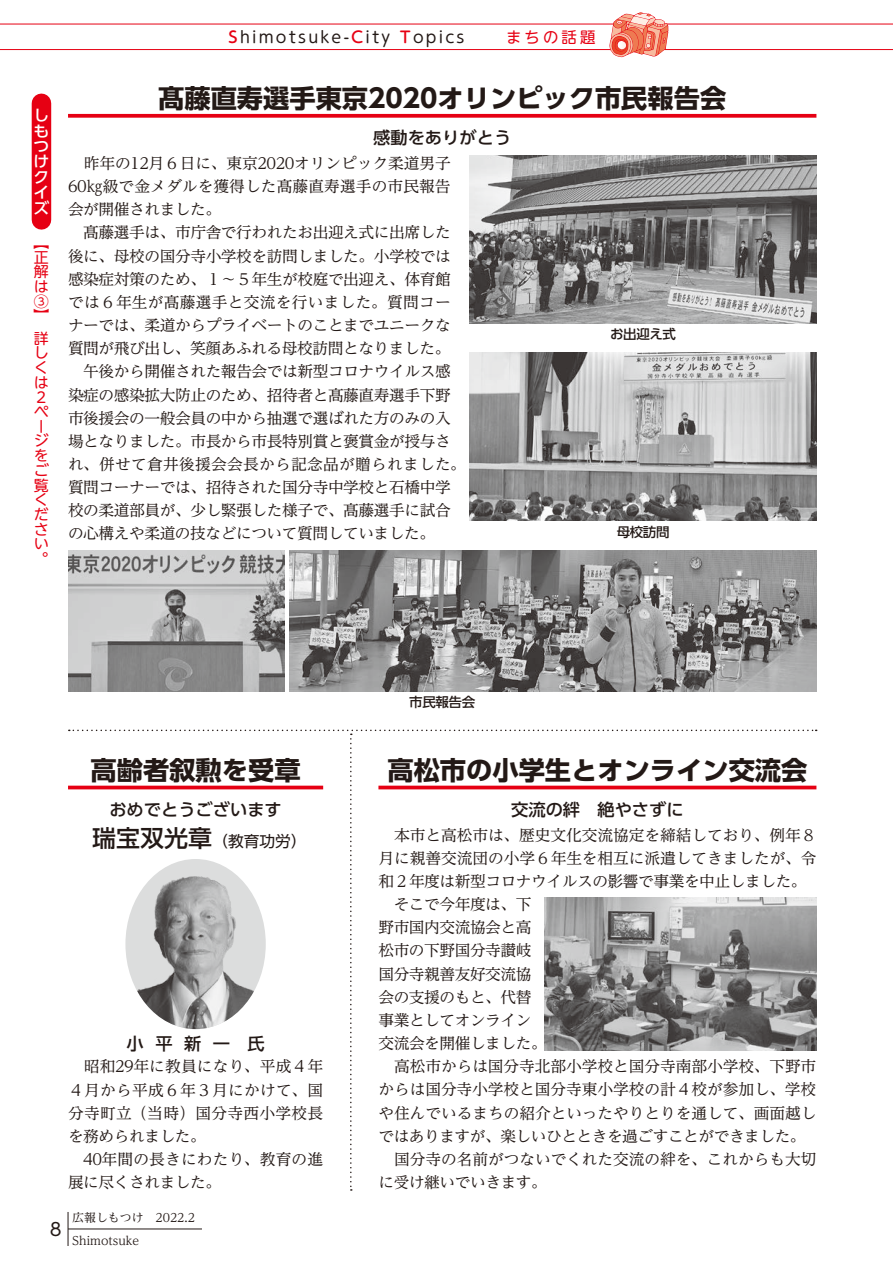
<style>
.page{position:relative;width:893px;height:1263px;background:#fff}
.page>*{position:absolute;margin:0;border:0;box-sizing:border-box;transform-origin:0 0}
.t1{font:700 25.65px "UD Shin Go Pr 6 N";color:#231916}
.t2{font:17.7px "UD Shin Go Pr 6 N";color:#231916}
.t3{font:500 16.95px "UD Shin Go Pr 6 N";color:#231916}
.t4{font:15.75px "UD Shin M Go Pr 6 N";letter-spacing:.14em;color:#231916}
.t5{font:15.45px/23.1px "UD Reimin Pr 6 N";letter-spacing:-.03em;color:#231916}
.t6{font:15.45px/23.1px "UD Reimin Pr 6 N";letter-spacing:-.005em;color:#231916}
.t7{font:15.45px/23.1px "UD Reimin Pr 6 N";letter-spacing:.01em;color:#231916}
.t8{font:15.45px "UD Shin Go Pr 6 N";color:#231916}
.t9{font:500 15.45px/15.5px "UD Shin Go Pr 6 N";color:#fff}
.t10{font:15.45px "UD Shin M Go Pr 6 N";letter-spacing:.2em;color:#e60013}
.t11{font:14.7px/14.7px "UD Shin M Go Pr 6 N";color:#e60013;text-align:justify}
.t12{font:500 13.2px "UD Shin Go Pr 6 N";letter-spacing:-.03em;color:#231916}
.t13{font:11.7px/22.2px "UD Reimin Pr 6 N";color:#231916}
.s1{font-weight:500;color:#e60013}
.s2{font-weight:500;font-size:23.55px}
</style>
<div class="page">
<hr style="left:0;top:49px;width:893px;height:1px;background:#e60013">
<hr style="left:0;top:24px;width:893px;height:1px;background:#e60013">
<svg style="left:609px;top:12px;width:59px;height:45px"></svg>
<div style="left:32px;top:103px;width:19px;height:117px;background:#e60013"></div>
<hr style="left:68px;top:786px;width:255px;height:3px;background:#e60013">
<img style="left:470px;top:353px;width:346px;height:168px">
<img style="left:68px;top:551px;width:217px;height:140px">
<img style="left:289px;top:551px;width:527px;height:140px">
<svg style="left:68px;top:114px;width:748px;height:4px;background:#e81425"></svg>
<svg style="left:69px;top:730px;width:748px;height:461px"></svg>
<img style="left:544px;top:897px;width:272px;height:153px">
<div style="left:125px;top:859px;width:141px;height:170px;background:#dcdddd;border-radius:50%"></div>
<img style="left:125px;top:874px;width:141px;height:155px">
<img style="left:470px;top:155px;width:346px;height:168px">
<hr style="left:68px;top:1212px;width:1px;height:34px;background:#231916">
<hr style="left:68px;top:1229px;width:134px;height:1px;background:#231916">
<p class="t9" style="left:34px;top:107px;width:17px">しもつけクイズ</p>
<p class="t11" style="left:34px;top:234px;width:16px">【正解は③】</p>
<p class="t11" style="left:34px;top:330px;width:17px;text-align:left">詳しくは<br>２ページをご覧ください。</p>
<p class="t4" style="left:229px;top:24px;width:237px"><span class="s1">S</span>himotsuke-<span class="s1">C</span>ity <span class="s1">T</span>opics</p>
<p class="t10" style="left:506px;top:24px;width:91px">まちの話題</p>
<h1 class="t1" style="left:158px;top:77px;width:570px">髙藤直寿選手東京2020オリンピック市民報告会</h1>
<p class="t3" style="left:373px;top:124px;width:139px">感動をありがとう</p>
<p class="t5" style="left:68px;top:151px;width:400px">　昨年の12月６日に、東京2020オリンピック柔道男子<br>60㎏級で金メダルを獲得した髙藤直寿選手の市民報告会が開催されました。<br>　髙藤選手は、市庁舎で行われたお出迎え式に出席した後に、母校の国分寺小学校を訪問しました。小学校では感染症対策のため、１～５年生が校庭で出迎え、体育館では６年生が髙藤選手と交流を行いました。質問コーナーでは、柔道からプライベートのことまでユニークな質問が飛び出し、笑顔あふれる母校訪問となりました。　午後から開催された報告会では新型コロナウイルス感染症の感染拡大防止のため、招待者と髙藤直寿選手下野市後援会の一般会員の中から抽選で選ばれた方のみの入場となりました。市長から市長特別賞と褒賞金が授与され、併せて倉井後援会会長から記念品が贈られました。質問コーナーでは、招待された国分寺中学校と石橋中学校の柔道部員が、少し緊張した様子で、髙藤選手に試合の心構えや柔道の技などについて質問していました。</p>
<p class="t12" style="left:610px;top:323px;width:67px">お出迎え式</p>
<p class="t12" style="left:617px;top:521px;width:54px">母校訪問</p>
<h1 class="t1" style="left:91px;top:749px;width:211px">高齢者叙勲を受章</h1>
<p class="t3" style="left:109px;top:796px;width:174px">おめでとうございます</p>
<p class="t8" style="left:92px;top:829px;width:216px"><span class="s2">瑞宝双光章</span>（教育功労）</p>
<p class="t3" style="left:127px;top:1029px;width:139px">小 平 新 一　氏</p>
<p class="t7" style="left:68px;top:1054px;width:257px">　昭和29年に教員になり、平成４年<br>４月から平成６年３月にかけて、国分寺町立（当時）国分寺西小学校長を務められました。<br>　40年間の長きにわたり、教育の進展に尽くされました。</p>
<p class="t12" style="left:409px;top:691px;width:67px">市民報告会</p>
<h1 class="t1" style="left:387px;top:749px;width:421px">高松市の小学生とオンライン交流会</h1>
<p class="t3" style="left:511px;top:796px;width:174px">交流の絆　絶やさずに</p>
<p class="t6" style="left:378px;top:823px;width:440px">　本市と高松市は、歴史文化交流協定を締結しており、例年８月に親善交流団の小学６年生を相互に派遣してきましたが、令和２年度は新型コロナウイルスの影響で事業を中止しました。　そこで今年度は、下<br>野市国内交流協会と高<br>松市の下野国分寺讃岐<br>国分寺親善友好交流協<br>会の支援のもと、代替<br>事業としてオンライン<br>交流会を開催しました。<br>　高松市からは国分寺北部小学校と国分寺南部小学校、下野市からは国分寺小学校と国分寺東小学校の計４校が参加し、学校や住んでいるまちの紹介といったやりとりを通して、画面越しではありますが、楽しいひとときを過ごすことができました。　国分寺の名前がつないでくれた交流の絆を、これからも大切に受け継いでいきます。</p>
<p class="t2" style="left:50px;top:1214px;width:13px">8</p>
<p class="t13" style="left:72px;top:1206px;width:124px">広報しもつけ　2022.2<br>Shimotsuke</p>
</div>
